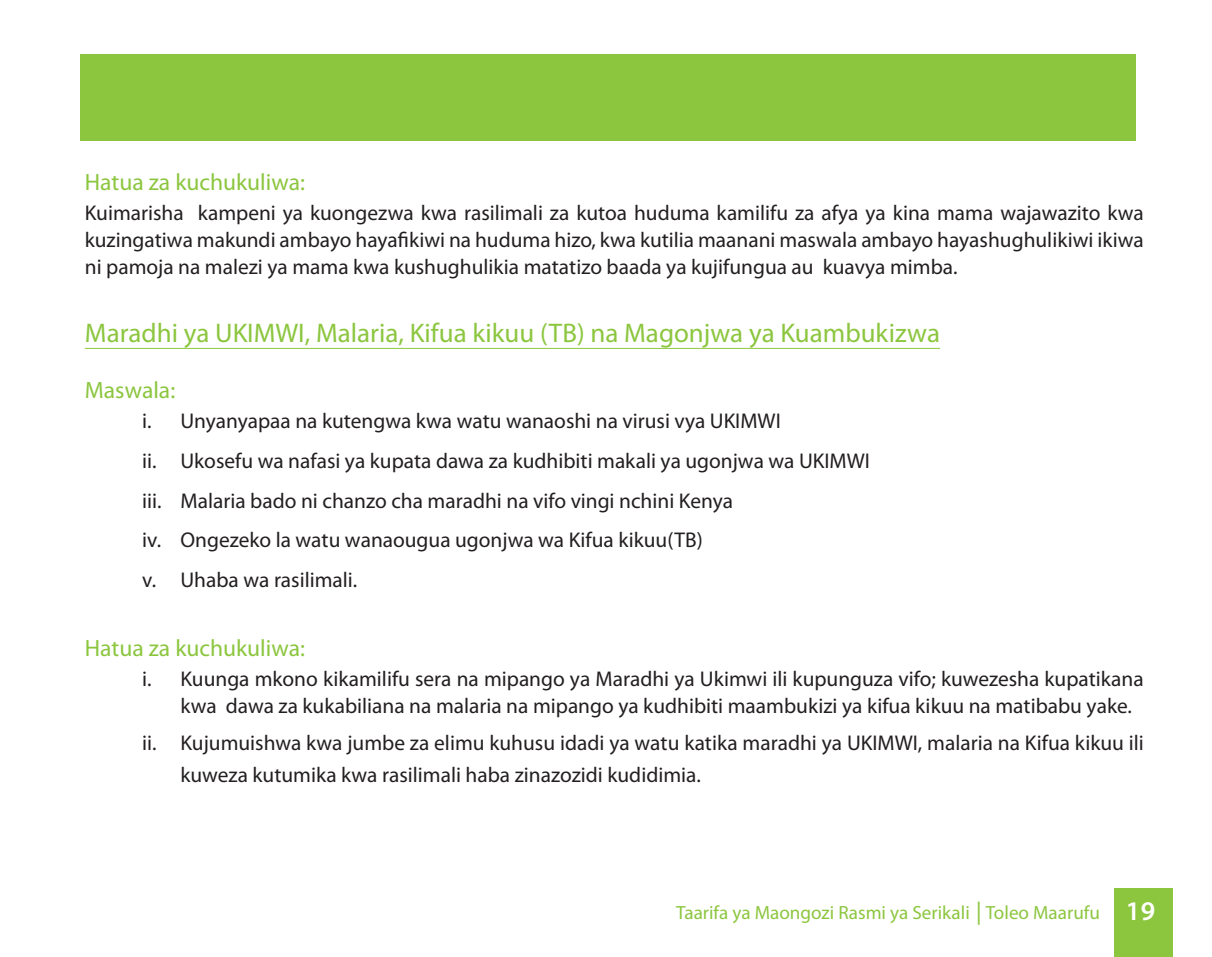
<style>
.page{position:relative;width:1212px;height:957px;background:#fff}
.page>*{position:absolute;margin:0;border:0;box-sizing:border-box;transform-origin:0 0}
.t1{font:27px "Myriad Pro";color:#8cc63f}
.t2{font:23.62px "Myriad Pro";color:#8cc63f}
.t3{font:21.38px/39.8px "Myriad Pro";color:#231f20}
.t4{font:19.12px "Myriad Pro";color:#8cc63f}
.s1{font-family:"Arial"}
.s2{font-weight:600;font-size:27px;color:#fff}
</style>
<div class="page">
<div style="left:1114px;top:888px;width:59px;height:69px;background:#8cc63f"></div>
<div style="left:80px;top:54px;width:1055px;height:86px;background:#8cc63f"></div>
<hr style="left:85px;top:348px;width:855px;height:1px;background:#8cc63f">
<p class="t2" style="left:85px;top:173px;width:222px">Hatua za kuchukuliwa:</p>
<p class="t3" style="left:85px;top:202px;width:1060px;line-height:27px;text-align:justify">Kuimarisha kampeni ya kuongezwa kwa rasilimali za kutoa huduma kamilifu za afya ya kina mama wajawazito kwa kuzingatiwa makundi ambayo hayafikiwi na huduma hizo, kwa kutilia maanani maswala ambayo hayashughulikiwi ikiwa ni pamoja na malezi ya mama kwa kushughulikia matatizo baada ya kujifungua au kuavya mimba.</p>
<p class="t1" style="left:85px;top:322px;width:857px">Maradhi ya UKIMWI, Malaria, Kifua kikuu (TB) na Magonjwa ya Kuambukizwa</p>
<p class="t2" style="left:85px;top:381px;width:92px">Maswala:</p>
<p class="t3" style="left:142px;top:403px;width:729px">i. Unyanyapaa na kutengwa kwa watu wanaoshi na virusi vya UKIMWI<br>ii. Ukosefu wa nafasi ya kupata dawa za kudhibiti makali ya ugonjwa wa UKIMWI iii. Malaria bado ni chanzo cha maradhi na vifo vingi nchini Kenya<br>iv. Ongezeko la watu wanaougua ugonjwa wa Kifua kikuu(TB)<br>v. Uhaba wa rasilimali.</p>
<p class="t2" style="left:85px;top:639px;width:222px">Hatua za kuchukuliwa:</p>
<p class="t3" style="left:180px;top:667px;width:965px;line-height:27px;text-indent:-38px">i. Kuunga mkono kikamilifu sera na mipango ya Maradhi ya Ukimwi ili kupunguza vifo; kuwezesha kupatikana kwa dawa za kukabiliana na malaria na mipango ya kudhibiti maambukizi ya kifua kikuu na matibabu yake.</p>
<p class="t3" style="left:180px;top:728px;width:965px;line-height:32.6px;text-indent:-38px">ii. Kujumuishwa kwa jumbe za elimu kuhusu idadi ya watu katika maradhi ya UKIMWI, malaria na Kifua kikuu ili kuweza kutumika kwa rasilimali haba zinazozidi kudidimia.</p>
<p class="t4" style="left:676px;top:905px;width:480px">Taarifa ya Maongozi Rasmi ya Serikali <span class="s1">│</span>Toleo Maarufu <span class="s2">19</span></p>
</div>
